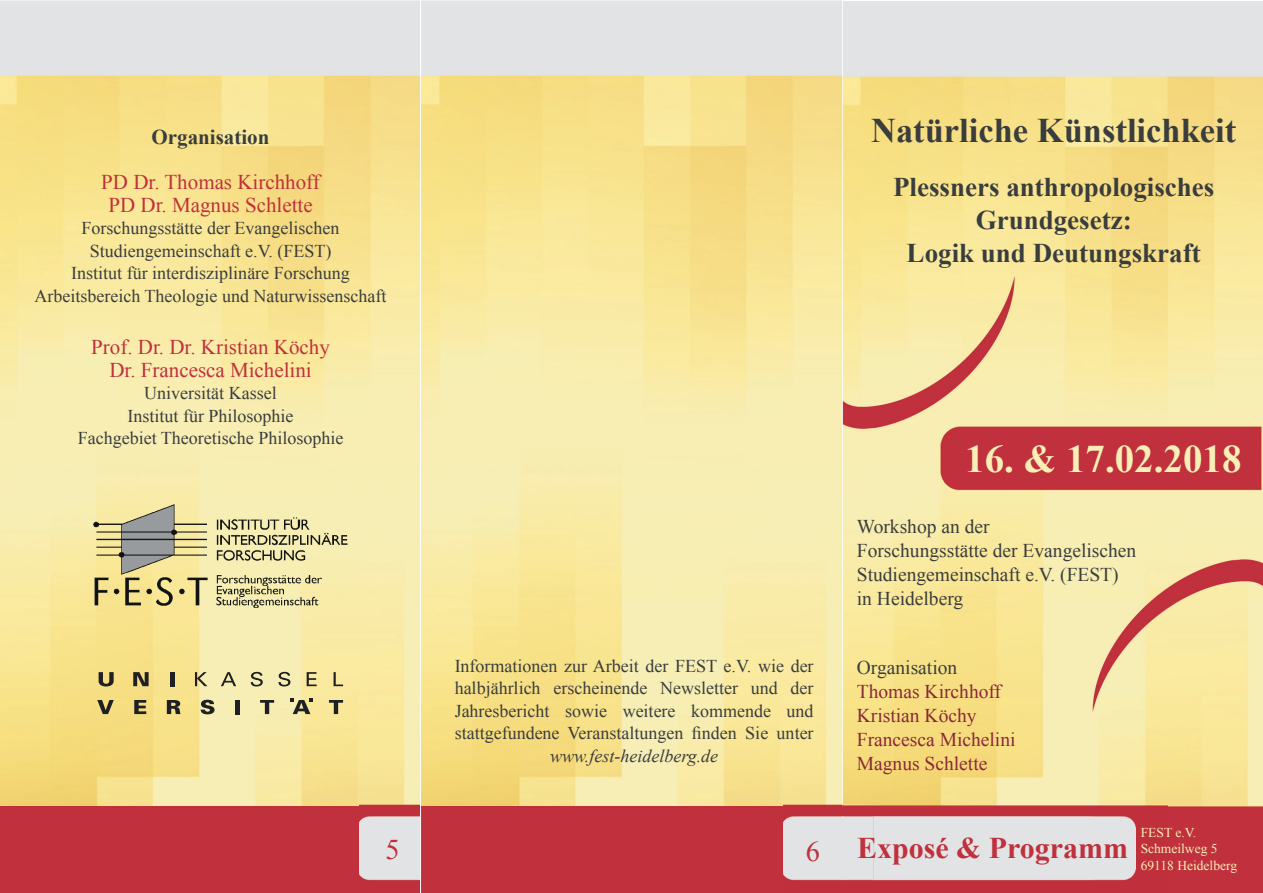
<style>
.page{position:relative;width:1263px;height:893px;background:#fff}
.page>*{position:absolute;margin:0;border:0;box-sizing:border-box;transform-origin:0 0}
.t1{font:700 39px "Times New Roman";color:#f8efb7}
.t2{font:700 34.5px "Times New Roman";color:#3a3d3d}
.t3{font:700 30px "Times New Roman";color:#c0303d}
.t4{font:28.5px "Times New Roman";color:#c0313d}
.t5{font:28.5px "Times New Roman";color:#c0303d}
.t6{font:700 27px/33px "Times New Roman";color:#3a3d3d;text-align:center}
.t7{font:21px/22.5px "Times New Roman";color:#c0303d;text-align:center}
.t8{font:700 21px "Times New Roman";color:#3a3d3d}
.t9{font:19.5px/24px "Times New Roman";color:#3a3d3d}
.t10{font:19.5px/24px "Times New Roman";color:#892839}
.t11{font:18px/22.5px "Times New Roman";color:#3a3d3d;text-align:center}
.t12{font:italic 18px "Times New Roman";color:#3a3d3d}
.t13{font:13.5px/16.2px "Times New Roman";color:#f8efb7}
</style>
<div class="page">
<img style="left:0;top:0;width:1263px;height:893px">
<img style="left:931px;top:411px;width:332px;height:88px">
<img style="left:783px;top:805px;width:384px;height:88px">
<img style="left:874px;top:805px;width:261px;height:88px">
<img style="left:842px;top:805px;width:2px;height:88px">
<img style="left:359px;top:805px;width:61px;height:88px">
<svg style="left:195px;top:672px;width:12px;height:14px"></svg>
<svg style="left:221px;top:672px;width:15px;height:14px"></svg>
<svg style="left:251px;top:672px;width:12px;height:14px"></svg>
<svg style="left:278px;top:672px;width:12px;height:14px"></svg>
<svg style="left:307px;top:672px;width:10px;height:14px"></svg>
<svg style="left:334px;top:672px;width:9px;height:14px"></svg>
<svg style="left:97px;top:700px;width:17px;height:14px"></svg>
<svg style="left:134px;top:700px;width:12px;height:14px"></svg>
<svg style="left:167px;top:700px;width:14px;height:14px"></svg>
<svg style="left:201px;top:700px;width:13px;height:14px"></svg>
<div style="left:235px;top:700px;width:5px;height:14px;background:#1f2023"></div>
<svg style="left:260px;top:700px;width:14px;height:14px"></svg>
<svg style="left:329px;top:700px;width:14px;height:14px"></svg>
<svg style="left:99px;top:672px;width:15px;height:14px"></svg>
<svg style="left:133px;top:672px;width:16px;height:14px"></svg>
<hr style="left:170px;top:672px;width:4px;height:14px;background:#1f2023">
<svg style="left:290px;top:699px;width:23px;height:15px"></svg>
<img style="left:81px;top:494px;width:279px;height:124px">
<p class="t8" style="left:152px;top:123px;width:119px">Organisation</p>
<p class="t7" style="left:101px;top:171px;width:220px">PD Dr. Thomas Kirchhoff<br>PD Dr. Magnus Schlette</p>
<p class="t11" style="left:34px;top:217px;width:354px">Forschungsstätte der Evangelischen Studiengemeinschaft e.V. (FEST)<br>Institut für interdisziplinäre Forschung Arbeitsbereich Theologie und Naturwissenschaft</p>
<p class="t7" style="left:91px;top:336px;width:240px">Prof. Dr. Dr. Kristian Köchy<br>Dr. Francesca Michelini</p>
<p class="t11" style="left:78px;top:382px;width:267px">Universität Kassel<br>Institut für Philosophie<br>Fachgebiet Theoretische Philosophie</p>
<p class="t11" style="left:455px;top:654px;width:360px;text-align:justify">Informationen zur Arbeit der FEST e.V. wie der halbjährlich erscheinende Newsletter und der Jahresbericht sowie weitere kommende und stattgefundene Veranstaltungen finden Sie unter</p>
<p class="t12" style="left:550px;top:743px;width:169px">www.fest-heidelberg.de</p>
<h3 class="t4" style="left:386px;top:830px;width:16px">5</h3>
<h3 class="t5" style="left:806px;top:832px;width:16px">6</h3>
<h2 class="t2" style="left:871px;top:107px;width:367px">Natürliche Künstlichkeit</h2>
<h3 class="t6" style="left:893px;top:170px;width:323px">Plessners anthropologisches<br>Grundgesetz:<br>Logik und Deutungskraft</h3>
<h1 class="t1" style="left:965px;top:432px;width:278px">16. &amp; 17.02.2018</h1>
<p class="t9" style="left:857px;top:514px;width:281px">Workshop an der<br>Forschungsstätte der Evangelischen<br>Studiengemeinschaft e.V. (FEST) in Heidelberg</p>
<p class="t9" style="left:857px;top:655px;width:102px">Organisation</p>
<p class="t10" style="left:857px;top:679px;width:160px">Thomas Kirchhoff<br>Kristian Köchy<br>Francesca Michelini<br>Magnus Schlette</p>
<h3 class="t3" style="left:857px;top:827px;width:273px">Exposé &amp; Programm</h3>
<p class="t13" style="left:1141px;top:824px;width:98px">FEST e.V.<br>Schmeilweg 5<br>69118 Heidelberg</p>
</div>
